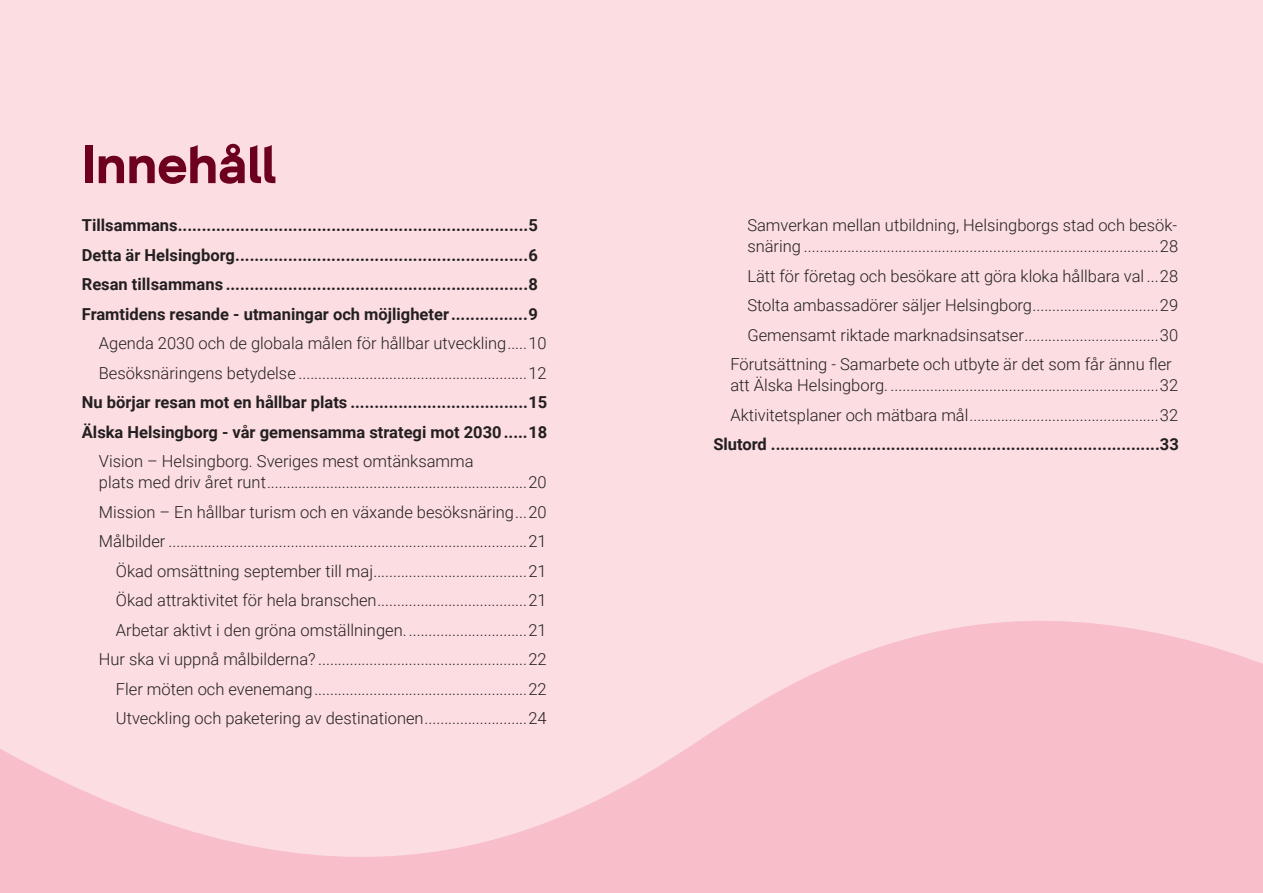
<style>
.page{position:relative;width:1263px;height:893px;background:#fbdde2}
.page>*{position:absolute;margin:0;border:0;box-sizing:border-box;transform-origin:0 0}
.Rubrik{font:700 54px "Helsingborg Sans";color:#6c001e}
.Innehållsförteckning{font:300 16.5px/21px "Roboto";color:#231f20}
.Innehållsförteckning-2{font:700 16.5px "Roboto";color:#231f20}
</style>
<div class="page">
<svg style="left:0;top:621px;width:1263px;height:272px;fill:#f8beca"></svg>
<p class="Rubrik" style="left:82px;top:132px;width:196px">Innehåll</p>
<p class="Innehållsförteckning-2" style="left:82px;top:214px;width:457px">Tillsammans.........................................................................5</p>
<p class="Innehållsförteckning-2" style="left:82px;top:243px;width:457px">Detta är Helsingborg.............................................................6</p>
<p class="Innehållsförteckning-2" style="left:82px;top:273px;width:457px">Resan tillsammans ...............................................................8</p>
<p class="Innehållsförteckning-2" style="left:82px;top:302px;width:457px">Framtidens resande - utmaningar och möjligheter................9</p>
<p class="Innehållsförteckning" style="left:99px;top:332px;width:449px">Agenda 2030 och de globala målen för hållbar utveckling.....10</p>
<p class="Innehållsförteckning" style="left:99px;top:362px;width:449px">Besöksnäringens betydelse ..........................................................12</p>
<p class="Innehållsförteckning-2" style="left:82px;top:391px;width:467px">Nu börjar resan mot en hållbar plats .....................................15</p>
<p class="Innehållsförteckning-2" style="left:82px;top:420px;width:467px">Älska Helsingborg - vår gemensamma strategi mot 2030.....18</p>
<p class="Innehållsförteckning" style="left:99px;top:450px;width:449px">Vision – Helsingborg. Sveriges mest omtänksamma<br>plats med driv året runt..................................................................20</p>
<p class="Innehållsförteckning" style="left:99px;top:501px;width:449px">Mission – En hållbar turism och en växande besöksnäring...20</p>
<p class="Innehållsförteckning" style="left:99px;top:530px;width:449px">Målbilder ...........................................................................................21</p>
<p class="Innehållsförteckning" style="left:116px;top:560px;width:432px">Ökad omsättning september till maj.......................................21</p>
<p class="Innehållsförteckning" style="left:116px;top:589px;width:432px">Ökad attraktivitet för hela branschen......................................21</p>
<p class="Innehållsförteckning" style="left:116px;top:619px;width:432px">Arbetar aktivt i den gröna omställningen. ..............................21</p>
<p class="Innehållsförteckning" style="left:99px;top:648px;width:449px">Hur ska vi uppnå målbilderna? .....................................................22</p>
<p class="Innehållsförteckning" style="left:116px;top:678px;width:432px">Fler möten och evenemang......................................................22</p>
<p class="Innehållsförteckning" style="left:116px;top:707px;width:432px">Utveckling och paketering av destinationen..........................24</p>
<p class="Innehållsförteckning" style="left:747px;top:214px;width:432px">Samverkan mellan utbildning, Helsingborgs stad och besök&shy;snäring ..........................................................................................28</p>
<p class="Innehållsförteckning" style="left:747px;top:265px;width:432px">Lätt för företag och besökare att göra kloka hållbara val ...28</p>
<p class="Innehållsförteckning" style="left:747px;top:294px;width:432px">Stolta ambassadörer säljer Helsingborg................................29</p>
<p class="Innehållsförteckning" style="left:747px;top:324px;width:432px">Gemensamt riktade marknadsinsatser..................................30</p>
<p class="Innehållsförteckning" style="left:730px;top:353px;width:449px">Förutsättning - Samarbete och utbyte är det som får ännu fler att Älska Helsingborg. ....................................................................32</p>
<p class="Innehållsförteckning" style="left:730px;top:404px;width:449px">Aktivitetsplaner och mätbara mål................................................32</p>
<p class="Innehållsförteckning-2" style="left:713px;top:433px;width:467px">Slutord .................................................................................33</p>
</div>
